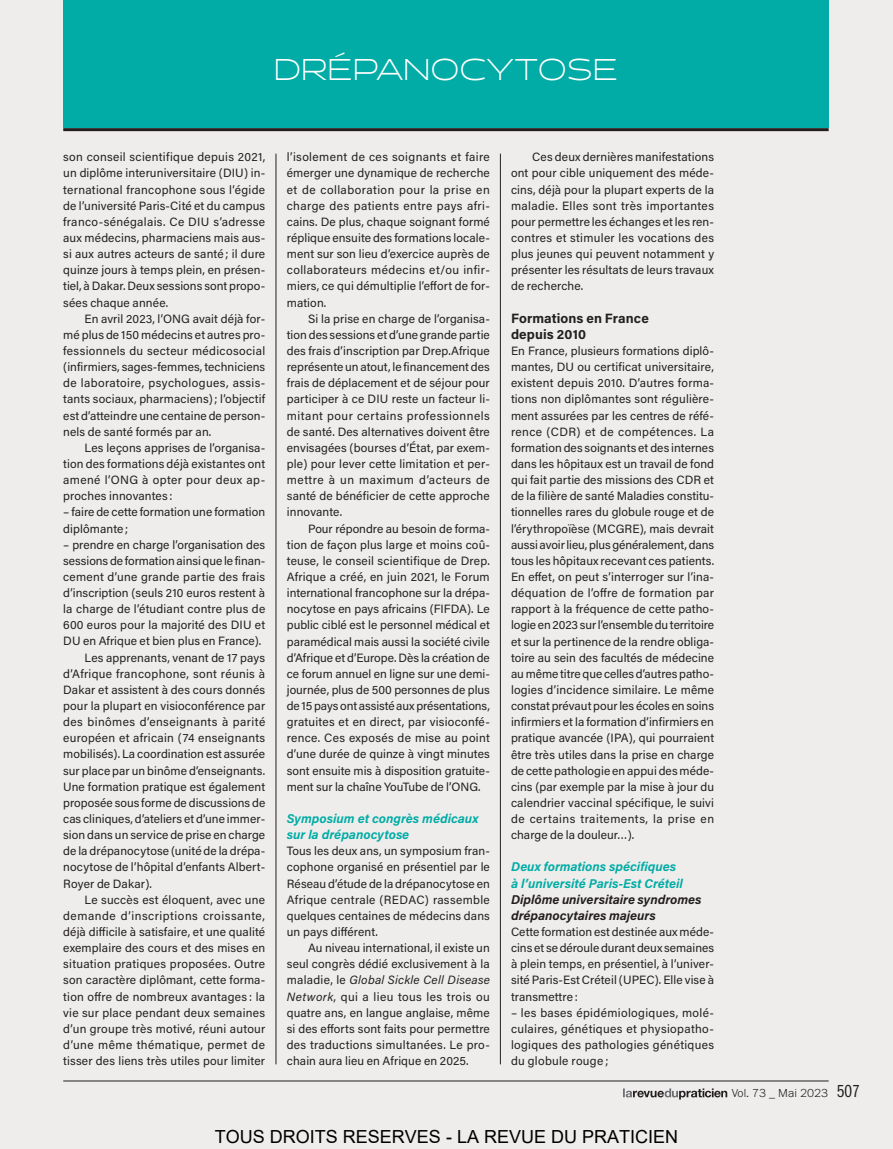
<style>
.page{position:relative;width:893px;height:1149px;background:#fff}
.page>*{position:absolute;margin:0;border:0;box-sizing:border-box;transform-origin:0 0}
.t1{font:300 30px "Halogen";letter-spacing:.02em;color:#fff;scale:.9 1}
.t2{font:18px "Arial";color:#000}
.Focus__Inter_1{font:700 13.5px/16px "Acumin Pro";letter-spacing:.01em;color:#231f20}
.Focus__Inter_2{font:italic 700 12.75px/16.2px "Acumin Pro";color:#00aca5}
.Focus_Inter_3_en_s{font:italic 700 12.75px/16.2px "Acumin Pro";color:#231f20}
.Focus_Texte_couran{font:12px/16.2px "Acumin Pro";letter-spacing:.01em;color:#231f20;text-align:justify}
.t3{font:300 12px "Franklin Gothic URW";color:#231f20}
.s1{font-style:italic}
.s2{font-family:"Franklin Gothic URW Com Boo";font-weight:400;font-size:18px}
</style>
<div class="page">
<div style="left:0;top:0;width:893px;height:1148px;background:#efedec"></div>
<div style="left:63px;top:0;width:766px;height:128px;background:#00aca5"></div>
<hr style="left:63px;top:128px;width:766px;height:3px;background:#231f20">
<hr style="left:63px;top:1080px;width:766px;height:1px;background:#231f20">
<svg style="left:623px;top:1088px;width:104px;height:11px"></svg>
<hr style="left:500px;top:154px;width:1px;height:909px;background:#231f20">
<hr style="left:276px;top:154px;width:1px;height:909px;background:#231f20">
<h1 class="t1" style="left:274px;top:51px;width:383px">DRÉPANOCYTOSE</h1>
<p class="Focus_Texte_couran" style="left:63px;top:148px;width:204px">son conseil scientifique depuis 2021, un diplôme interuniversitaire (DIU) in&shy;ternational francophone sous l’égide de l’université Paris-Cité et du campus franco-sénégalais. Ce DIU s’adresse aux médecins, pharmaciens mais aus&shy;si aux autres acteurs de santé ; il dure quinze jours à temps plein, en présen&shy;tiel, à Dakar. Deux sessions sont propo&shy;sées chaque année.</p>
<p class="Focus_Texte_couran" style="left:63px;top:310px;width:204px;text-indent:21px">En avril 2023, l’ONG avait déjà for&shy;mé plus de 150 médecins et autres pro&shy;fessionnels du secteur médicosocial (infirmiers, sages-femmes, techniciens de laboratoire, psychologues, assis&shy;tants sociaux, pharmaciens); l’objectif est d’atteindre une centaine de person&shy;nels de santé formés par an.</p>
<p class="Focus_Texte_couran" style="left:63px;top:439px;width:203px;text-indent:21px">Les leçons apprises de l’organisa&shy;tion des formations déjà existantes ont amené l’ONG à opter pour deux ap&shy;proches innovantes :</p>
<p class="Focus_Texte_couran" style="left:63px;top:503px;width:203px">– faire de cette formation une formation diplômante ;</p>
<p class="Focus_Texte_couran" style="left:63px;top:535px;width:204px">– prendre en charge l’organisation des sessions de formation ainsi que le finan&shy;cement d’une grande partie des frais d’inscription (seuls 210 euros restent à la charge de l’étudiant contre plus de 600 euros pour la majorité des DIU et DU en Afrique et bien plus en France).</p>
<p class="Focus_Texte_couran" style="left:63px;top:648px;width:204px;text-indent:21px">Les apprenants, venant de 17 pays d’Afrique francophone, sont réunis à Dakar et assistent à des cours donnés pour la plupart en visioconférence par des binômes d’enseignants à parité européen et africain (74 enseignants mobilisés). La coordination est assurée sur place par un binôme d’enseignants.<br>Une formation pratique est également proposée sous forme de discussions de cas cliniques, d’ateliers et d’une immer&shy;sion dans un service de prise en charge de la drépanocytose (unité de la drépa&shy;nocytose de l’hôpital d’enfants Albert-Royer de Dakar).</p>
<p class="Focus_Texte_couran" style="left:63px;top:890px;width:204px;text-indent:21px">Le succès est éloquent, avec une demande d’inscriptions croissante, déjà difficile à satisfaire, et une qualité exemplaire des cours et des mises en situation pratiques proposées. Outre son caractère diplômant, cette forma&shy;tion offre de nombreux avantages : la vie sur place pendant deux semaines d’un groupe très motivé, réuni autour d’une même thématique, permet de tisser des liens très utiles pour limiter</p>
<p class="Focus_Texte_couran" style="left:287px;top:148px;width:205px">l’isolement de ces soignants et faire émerger une dynamique de recherche et de collaboration pour la prise en charge des patients entre pays afri&shy;cains. De plus, chaque soignant formé réplique ensuite des formations locale&shy;ment sur son lieu d’exercice auprès de collaborateurs médecins et/ou infir&shy;miers, ce qui démultiplie l’effort de for&shy;mation.</p>
<p class="Focus_Texte_couran" style="left:287px;top:310px;width:205px;text-indent:21px">Si la prise en charge de l’organisa&shy;tion des sessions et d’une grande partie des frais d’inscription par Drep.Afrique représente un atout, le financement des frais de déplacement et de séjour pour participer à ce DIU reste un facteur li&shy;mitant pour certains professionnels de santé. Des alternatives doivent être envisagées (bourses d’État, par exem&shy;ple) pour lever cette limitation et per&shy;mettre à un maximum d’acteurs de santé de bénéficier de cette approche innovante.</p>
<p class="Focus_Texte_couran" style="left:287px;top:519px;width:205px;text-indent:21px">Pour répondre au besoin de forma&shy;tion de façon plus large et moins coû&shy;teuse, le conseil scientifique de Drep.<br>Afrique a créé, en juin 2021, le Forum international francophone sur la drépa&shy;nocytose en pays africains (FIFDA). Le public ciblé est le personnel médical et paramédical mais aussi la société civile d’Afrique et d’Europe. Dès la création de ce forum annuel en ligne sur une demi&shy;journée, plus de 500 personnes de plus de 15 pays ont assisté aux présentations, gratuites et en direct, par visioconfé&shy;rence. Ces exposés de mise au point d’une durée de quinze à vingt minutes sont ensuite mis à disposition gratuite&shy;ment sur la chaîne YouTube de l’ONG.</p>
<p class="Focus__Inter_2" style="left:287px;top:809px;width:193px">Symposium et congrès médicaux sur la drépanocytose</p>
<p class="Focus_Texte_couran" style="left:287px;top:842px;width:205px">Tous les deux ans, un symposium fran&shy;cophone organisé en présentiel par le Réseau d’étude de la drépanocytose en Afrique centrale (REDAC) rassemble quelques centaines de médecins dans un pays différent.</p>
<p class="Focus_Texte_couran" style="left:287px;top:939px;width:205px;text-indent:21px">Au niveau international, il existe un seul congrès dédié exclusivement à la maladie, le <span class="s1">Global Sickle Cell Disease Network</span>, qui a lieu tous les trois ou quatre ans, en langue anglaise, même si des efforts sont faits pour permettre des traductions simultanées. Le pro&shy;chain aura lieu en Afrique en 2025.</p>
<p class="Focus_Texte_couran" style="left:511px;top:148px;width:205px;text-indent:21px">Ces deux dernières manifestations ont pour cible uniquement des méde&shy;cins, déjà pour la plupart experts de la maladie. Elles sont très importantes pour permettre les échanges et les ren&shy;contres et stimuler les vocations des plus jeunes qui peuvent notamment y présenter les résultats de leurs travaux de recherche.</p>
<p class="Focus__Inter_1" style="left:511px;top:309px;width:139px">Formations en France depuis 2010</p>
<p class="Focus_Texte_couran" style="left:511px;top:342px;width:205px">En France, plusieurs formations diplô&shy;mantes, DU ou certificat universitaire, existent depuis 2010. D’autres forma&shy;tions non diplômantes sont régulière&shy;ment assurées par les centres de réfé&shy;rence (CDR) et de compétences. La formation des soignants et des internes dans les hôpitaux est un travail de fond qui fait partie des missions des CDR et de la filière de santé Maladies constitu&shy;tionnelles rares du globule rouge et de l’érythropoïèse (MCGRE), mais devrait aussi avoir lieu, plus généralement, dans tous les hôpitaux recevant ces patients.<br>En effet, on peut s’interroger sur l’ina&shy;déquation de l’offre de formation par rapport à la fréquence de cette patho&shy;logie en 2023 sur l’ensemble du territoire et sur la pertinence de la rendre obliga&shy;toire au sein des facultés de médecine au même titre que celles d’autres patho&shy;logies d’incidence similaire. Le même constat prévaut pour les écoles en soins infirmiers et la formation d’infirmiers en pratique avancée (IPA), qui pourraient être très utiles dans la prise en charge de cette pathologie en appui des méde&shy;cins (par exemple par la mise à jour du calendrier vaccinal spécifique, le suivi de certains traitements, la prise en charge de la douleur…).</p>
<p class="Focus__Inter_2" style="left:511px;top:857px;width:173px">Deux formations spécifiques à l’université Paris-Est Créteil</p>
<p class="Focus_Inter_3_en_s" style="left:511px;top:890px;width:192px">Diplôme universitaire syndromes drépanocytaires majeurs</p>
<p class="Focus_Texte_couran" style="left:511px;top:922px;width:205px">Cette formation est destinée aux méde&shy;cins et se déroule durant deux semaines à plein temps, en présentiel, à l’univer&shy;sité Paris-Est Créteil (UPEC). Elle vise à transmettre :</p>
<p class="Focus_Texte_couran" style="left:511px;top:1003px;width:205px">– les bases épidémiologiques, molé&shy;culaires, génétiques et physiopatho&shy;logiques des pathologies génétiques du globule rouge ;</p>
<h2 class="t2" style="left:215px;top:1123px;width:465px">TOUS DROITS RESERVES - LA REVUE DU PRATICIEN</h2>
<p class="t3" style="left:732px;top:1085px;width:130px">Vol. 73 _ Mai 2023 <span class="s2">507</span></p>
</div>
